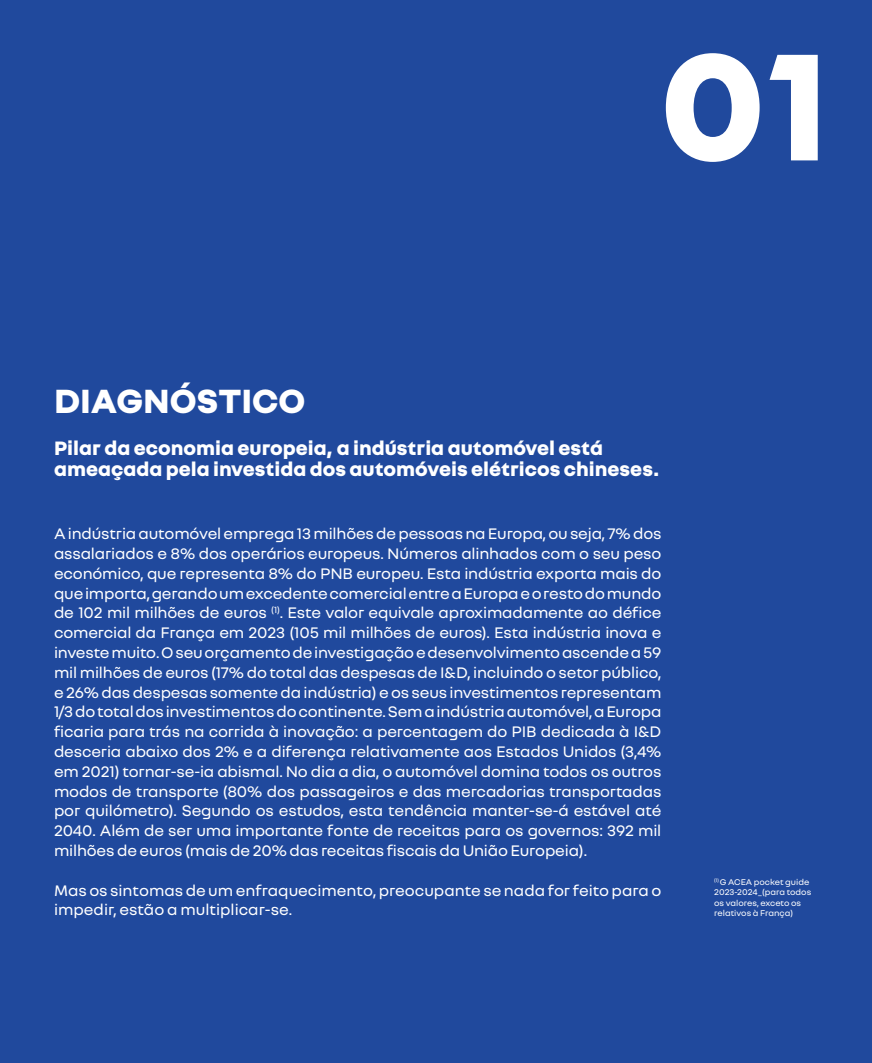
<style>
.page{position:relative;width:872px;height:1063px;background:#20499d}
.page>*{position:absolute;margin:0;border:0;box-sizing:border-box;transform-origin:0 0}
.t1{font:800 165px "Nouvel R";color:#fff}
.t2{font:800 36.3px "Nouvel R";color:#fff}
.t3{font:800 21px/21.6px "Nouvel R";color:#fff}
.t4{font:16.5px/19.8px "Nouvel R";color:#fff;text-align:justify}
.t5{font:9px/10.5px "Nouvel R";color:#fff}
</style>
<div class="page">
<h1 class="t1" style="left:660px;top:-2px;width:170px">01</h1>
<h2 class="t2" style="left:54px;top:377px;width:253px">DIAGNÓSTICO</h2>
<p class="t3" style="left:54px;top:436px;width:607px">Pilar da economia europeia, a indústria automóvel está ameaçada pela investida dos automóveis elétricos chineses.</p>
<p class="t4" style="left:54px;top:523px;width:609px">A indústria automóvel emprega 13 milhões de pessoas na Europa, ou seja, 7% dos assalariados e 8% dos operários europeus. Números alinhados com o seu peso económico, que representa 8% do PNB europeu. Esta indústria exporta mais do que importa, gerando um excedente comercial entre a Europa e o resto do mundo de 102 mil milhões de euros <sup>(1)</sup>. Este valor equivale aproximadamente ao défice comercial da França em 2023 (105 mil milhões de euros). Esta indústria inova e investe muito. O seu orçamento de investigação e desenvolvimento ascende a 59 mil milhões de euros (17% do total das despesas de I&amp;D, incluindo o setor público, e 26% das despesas somente da indústria) e os seus investimentos representam 1/3 do total dos investimentos do continente. Sem a indústria automóvel, a Europa ficaria para trás na corrida à inovação: a percentagem do PIB dedicada à I&amp;D desceria abaixo dos 2% e a diferença relativamente aos Estados Unidos (3,4% em 2021) tornar-se-ia abismal. No dia a dia, o automóvel domina todos os outros modos de transporte (80% dos passageiros e das mercadorias transportadas por quilómetro). Segundo os estudos, esta tendência manter-se-á estável até 2040. Além de ser uma importante fonte de receitas para os governos: 392 mil milhões de euros (mais de 20% das receitas fiscais da União Europeia).</p>
<p class="t4" style="left:54px;top:879px;width:609px">Mas os sintomas de um enfraquecimento, preocupante se nada for feito para o impedir, estão a multiplicar-se.</p>
<p class="t5" style="left:714px;top:876px;width:99px"><sup>(1)</sup> G ACEA pocket guide<br>2023-2024_(para todos os valores, exceto os relativos à França)</p>
</div>
